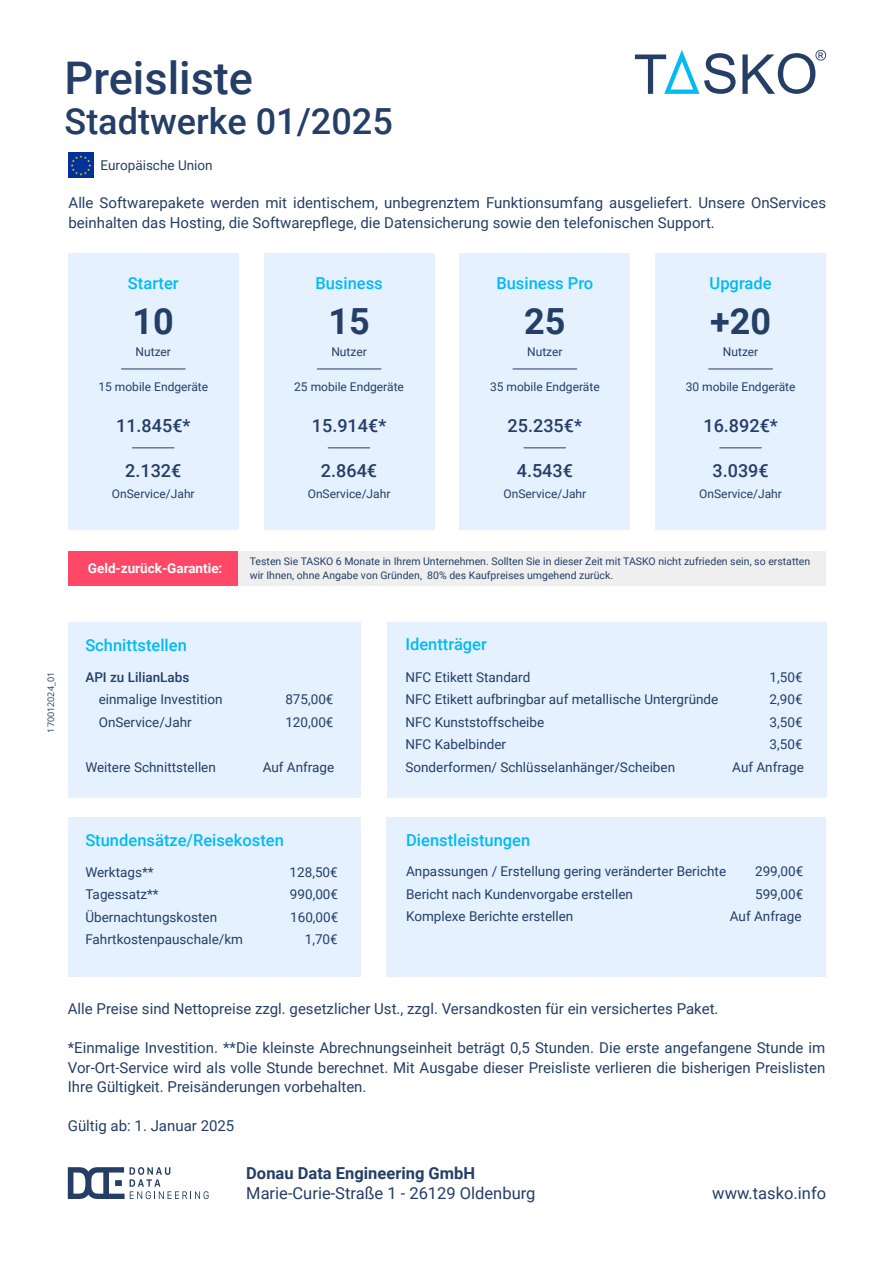
<style>
.page{position:relative;width:894px;height:1263px;background:#fff}
.page>*{position:absolute;margin:0;border:0;box-sizing:border-box;transform-origin:0 0}
.t1{font:500 45px "Roboto";color:#243e66}
.t2{font:500 36px "Roboto";color:#243e66}
.t3{font:700 36px "Roboto";color:#243e66}
.t4{font:500 18px "Roboto";color:#243e66}
.t5{font:500 16.5px "Roboto";color:#02baf4}
.t6{font:16.5px "Roboto";color:#243e66}
.t7{font:700 16.5px "Roboto";color:#243e66}
.t8{font:15px/19.5px "Roboto";color:#243e66}
.t9{font:13.5px "Roboto";color:#243e66}
.t10{font:700 13.5px "Roboto";color:#fdfeff}
.t11{font:500 13.5px "Roboto";color:#243e66}
.t12{font:12px "Roboto";color:#243e66}
.t13{font:10.5px/13.5px "Roboto";color:#243e66}
.t14{font:9px "Open Sans";color:#243e66}
</style>
<div class="page">
<div style="left:387px;top:622px;width:438px;height:175px;background:#e5f1ff"></div>
<div style="left:68px;top:622px;width:292px;height:176px;background:#e5f1ff"></div>
<div style="left:68px;top:817px;width:292px;height:159px;background:#e5f1ff"></div>
<div style="left:386px;top:817px;width:439px;height:159px;background:#e5f1ff"></div>
<svg style="left:634px;top:50px;width:101px;height:44px"></svg>
<svg style="left:742px;top:50px;width:83px;height:44px"></svg>
<svg style="left:68px;top:1167px;width:140px;height:32px"></svg>
<div style="left:68px;top:253px;width:170px;height:276px;background:#e5f1ff"></div>
<hr style="left:132px;top:447px;width:42px;height:1px;background:#243e66">
<hr style="left:121px;top:369px;width:64px;height:1px;background:#243e66">
<div style="left:264px;top:253px;width:170px;height:276px;background:#e5f1ff"></div>
<hr style="left:328px;top:447px;width:41px;height:1px;background:#243e66">
<hr style="left:317px;top:369px;width:64px;height:1px;background:#243e66">
<div style="left:459px;top:253px;width:170px;height:276px;background:#e5f1ff"></div>
<hr style="left:523px;top:447px;width:42px;height:1px;background:#243e66">
<hr style="left:512px;top:369px;width:64px;height:1px;background:#243e66">
<div style="left:655px;top:253px;width:170px;height:276px;background:#e5f1ff"></div>
<hr style="left:719px;top:447px;width:42px;height:1px;background:#243e66">
<hr style="left:708px;top:369px;width:64px;height:1px;background:#243e66">
<div style="left:68px;top:551px;width:170px;height:34px;background:#ff4867"></div>
<div style="left:238px;top:551px;width:587px;height:34px;background:#efefef"></div>
<div style="left:68px;top:153px;width:26px;height:25px;background:#039"></div>
<svg style="left:71px;top:155px;width:20px;height:20px"></svg>
<h1 class="t1" style="left:65px;top:60px;width:190px">Preisliste</h1>
<h2 class="t2" style="left:65px;top:107px;width:329px">Stadtwerke 01/2025</h2>
<p class="t9" style="left:101px;top:160px;width:113px">Europäische Union</p>
<p class="t8" style="left:68px;top:195px;width:758px">Alle Softwarepakete werden mit identischem, unbegrenztem Funktionsumfang ausgeliefert. Unsere OnServices beinhalten das Hosting, die Softwarepflege, die Datensicherung sowie den telefonischen Support.</p>
<p class="t5" style="left:128px;top:276px;width:52px">Starter</p>
<h2 class="t3" style="left:133px;top:307px;width:43px">10</h2>
<p class="t12" style="left:136px;top:347px;width:37px">Nutzer</p>
<p class="t12" style="left:98px;top:382px;width:111px">15 mobile Endgeräte</p>
<p class="t5" style="left:315px;top:276px;width:69px">Business</p>
<h2 class="t3" style="left:328px;top:307px;width:43px">15</h2>
<p class="t12" style="left:331px;top:347px;width:37px">Nutzer</p>
<p class="t12" style="left:294px;top:382px;width:111px">25 mobile Endgeräte</p>
<p class="t5" style="left:496px;top:276px;width:98px">Business Pro</p>
<h2 class="t3" style="left:524px;top:307px;width:43px">25</h2>
<p class="t12" style="left:527px;top:347px;width:37px">Nutzer</p>
<p class="t12" style="left:490px;top:382px;width:111px">35 mobile Endgeräte</p>
<p class="t5" style="left:709px;top:276px;width:64px">Upgrade</p>
<h2 class="t3" style="left:709px;top:307px;width:62px">+20</h2>
<p class="t12" style="left:722px;top:347px;width:37px">Nutzer</p>
<p class="t12" style="left:685px;top:382px;width:111px">30 mobile Endgeräte</p>
<p class="t4" style="left:116px;top:418px;width:76px">11.845€*</p>
<p class="t4" style="left:312px;top:418px;width:76px">15.914€*</p>
<p class="t4" style="left:507px;top:418px;width:76px">25.235€*</p>
<p class="t4" style="left:703px;top:418px;width:76px">16.892€*</p>
<p class="t4" style="left:125px;top:463px;width:58px">2.132€</p>
<p class="t12" style="left:112px;top:489px;width:84px">OnService/Jahr</p>
<p class="t4" style="left:321px;top:463px;width:58px">2.864€</p>
<p class="t12" style="left:307px;top:489px;width:84px">OnService/Jahr</p>
<p class="t4" style="left:516px;top:463px;width:58px">4.543€</p>
<p class="t12" style="left:503px;top:489px;width:84px">OnService/Jahr</p>
<p class="t4" style="left:712px;top:463px;width:58px">3.039€</p>
<p class="t12" style="left:699px;top:489px;width:84px">OnService/Jahr</p>
<p class="t14" style="left:44px;top:732px;width:62px;rotate:-90deg">170012024_01</p>
<p class="t10" style="left:88px;top:563px;width:136px">Geld-zurück-Garantie:</p>
<p class="t13" style="left:250px;top:556px;width:561px">Testen Sie TASKO 6 Monate in Ihrem Unternehmen. Sollten Sie in dieser Zeit mit TASKO nicht zufrieden sein, so erstatten wir Ihnen, ohne Angabe von Gründen, 80% des Kaufpreises umgehend zurück.</p>
<p class="t5" style="left:85px;top:638px;width:103px">Schnittstellen</p>
<p class="t11" style="left:85px;top:672px;width:106px">API zu LilianLabs</p>
<p class="t9" style="left:99px;top:694px;width:125px">einmalige Investition</p>
<p class="t9" style="left:285px;top:694px;width:50px">875,00€</p>
<p class="t9" style="left:99px;top:717px;width:94px">OnService/Jahr</p>
<p class="t9" style="left:285px;top:717px;width:50px">120,00€</p>
<p class="t9" style="left:85px;top:762px;width:132px">Weitere Schnittstellen</p>
<p class="t9" style="left:263px;top:762px;width:73px">Auf Anfrage</p>
<p class="t5" style="left:405px;top:638px;width:83px">Identträger</p>
<p class="t9" style="left:405px;top:671px;width:126px">NFC Etikett Standard</p>
<p class="t9" style="left:769px;top:671px;width:34px">1,50€</p>
<p class="t9" style="left:405px;top:694px;width:314px">NFC Etikett aufbringbar auf metallische Untergründe</p>
<p class="t9" style="left:769px;top:694px;width:34px">2,90€</p>
<p class="t9" style="left:405px;top:716px;width:140px">NFC Kunststoffscheibe</p>
<p class="t9" style="left:769px;top:716px;width:34px">3,50€</p>
<p class="t9" style="left:405px;top:739px;width:102px">NFC Kabelbinder</p>
<p class="t9" style="left:769px;top:739px;width:34px">3,50€</p>
<p class="t9" style="left:405px;top:761px;width:271px">Sonderformen/ Schlüsselanhänger/Scheiben</p>
<p class="t9" style="left:732px;top:761px;width:73px">Auf Anfrage</p>
<p class="t5" style="left:85px;top:833px;width:200px">Stundensätze/Reisekosten</p>
<p class="t9" style="left:85px;top:867px;width:70px">Werktags**</p>
<p class="t9" style="left:289px;top:867px;width:50px">128,50€</p>
<p class="t9" style="left:85px;top:889px;width:75px">Tagessatz**</p>
<p class="t9" style="left:290px;top:889px;width:50px">990,00€</p>
<p class="t9" style="left:85px;top:912px;width:133px">Übernachtungskosten</p>
<p class="t9" style="left:290px;top:912px;width:50px">160,00€</p>
<p class="t9" style="left:85px;top:934px;width:159px">Fahrtkostenpauschale/km</p>
<p class="t9" style="left:305px;top:934px;width:34px">1,70€</p>
<p class="t5" style="left:406px;top:834px;width:126px">Dienstleistungen</p>
<p class="t9" style="left:406px;top:866px;width:321px">Anpassungen / Erstellung gering veränderter Berichte</p>
<p class="t9" style="left:754px;top:866px;width:50px">299,00€</p>
<p class="t9" style="left:406px;top:889px;width:228px">Bericht nach Kundenvorgabe erstellen</p>
<p class="t9" style="left:754px;top:889px;width:50px">599,00€</p>
<p class="t9" style="left:406px;top:911px;width:169px">Komplexe Berichte erstellen</p>
<p class="t9" style="left:729px;top:911px;width:73px">Auf Anfrage</p>
<p class="t8" style="left:68px;top:1001px;width:652px">Alle Preise sind Nettopreise zzgl. gesetzlicher Ust., zzgl. Versandkosten für ein versichertes Paket.</p>
<p class="t8" style="left:68px;top:1040px;width:758px;text-align:justify">*Einmalige Investition. **Die kleinste Abrechnungseinheit beträgt 0,5 Stunden. Die erste angefangene Stunde im Vor-Ort-Service wird als volle Stunde berechnet. Mit Ausgabe dieser Preisliste verlieren die bisherigen Preislisten Ihre Gültigkeit. Preisänderungen vorbehalten.</p>
<p class="t8" style="left:68px;top:1118px;width:168px">Gültig ab: 1. Januar 2025</p>
<p class="t7" style="left:246px;top:1167px;width:230px">Donau Data Engineering GmbH</p>
<p class="t6" style="left:246px;top:1186px;width:290px">Marie-Curie-Straße 1 - 26129 Oldenburg</p>
<p class="t6" style="left:712px;top:1186px;width:115px">www.tasko.info</p>
</div>
